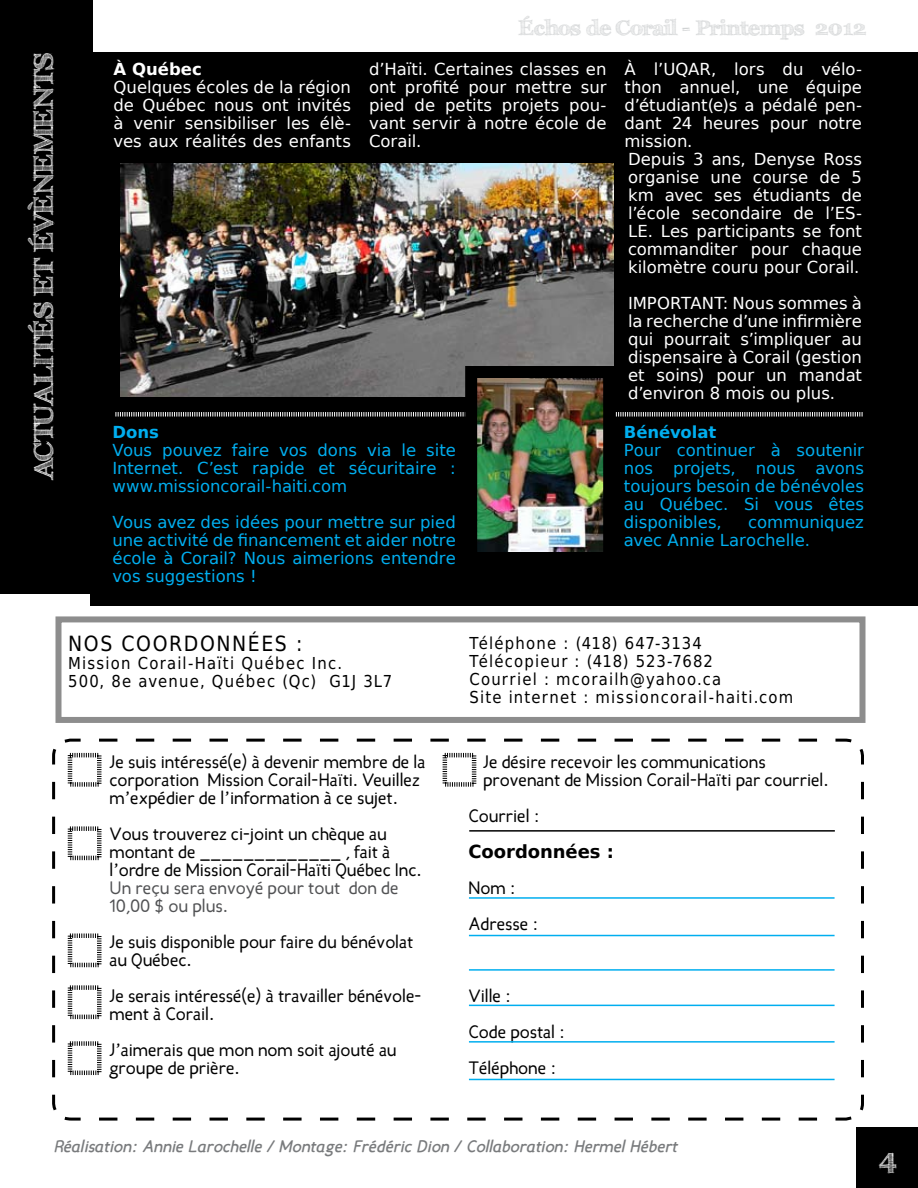
<style>
.page{position:relative;width:918px;height:1188px;background:#fff}
.page>*{position:absolute;margin:0;border:0;box-sizing:border-box;transform-origin:0 0}
.t1{font:700 27px "FFF Tusj";color:#fff}
.t2{font:700 21px "FFF Tusj";color:#d1d3d4}
.t3{font:21px "DejaVu Sans Condensed";letter-spacing:.075em;color:#000}
.t4{font:18px/18px "Candela";color:#000}
.t5{font:18px/18px "Candela";color:#515254}
.t6{font:700 18px "DejaVu Sans";letter-spacing:-.005em;color:#000}
.t7{font:16.5px/18px "DejaVu Sans";color:#fff;text-align:justify}
.t8{font:16.5px/18px "DejaVu Sans";color:#00aeef;text-align:justify}
.t9{font:16.5px/18px "DejaVu Sans Condensed";letter-spacing:.07em;color:#000}
.t10{font:italic 700 16.5px "Candela";color:#797b7d}
.t11{font:700 16.5px "DejaVu Sans";letter-spacing:-.005em;color:#00aeef}
.t12{font:700 16.5px "DejaVu Sans";letter-spacing:.005em;color:#fff}
</style>
<div class="page">
<div style="left:857px;top:1128px;width:61px;height:60px;background:#000"></div>
<div style="left:0;top:0;width:93px;height:594px;background:#000"></div>
<svg style="left:52px;top:738px;width:812px;height:383px"></svg>
<svg style="left:68px;top:753px;width:34px;height:34px"></svg>
<svg style="left:68px;top:826px;width:34px;height:34px"></svg>
<svg style="left:68px;top:933px;width:34px;height:34px"></svg>
<svg style="left:68px;top:985px;width:34px;height:34px"></svg>
<svg style="left:68px;top:1041px;width:34px;height:34px"></svg>
<svg style="left:443px;top:753px;width:33px;height:34px"></svg>
<hr style="left:469px;top:969px;width:366px;height:2px;background:#00aeef">
<hr style="left:469px;top:935px;width:366px;height:1px;background:#00aeef">
<hr style="left:469px;top:1041px;width:366px;height:2px;background:#00aeef">
<hr style="left:469px;top:897px;width:366px;height:2px;background:#00aeef">
<hr style="left:469px;top:1005px;width:366px;height:1px;background:#00aeef">
<hr style="left:469px;top:1079px;width:366px;height:1px;background:#00aeef">
<div style="left:90px;top:52px;width:828px;height:554px;background:#000"></div>
<hr style="left:469px;top:830px;width:366px;height:2px;background:#000">
<div style="left:56px;top:616px;width:810px;height:107px;border:6px solid #8d8d8d"></div>
<svg style="left:115px;top:412px;width:748px;height:5px"></svg>
<img style="left:120px;top:164px;width:494px;height:232px">
<img style="left:478px;top:379px;width:124px;height:172px">
<h1 class="t1" style="left:27px;top:479px;width:429px;rotate:-90deg">ACTUALITÉS ET ÉVÈNEMENTS</h1>
<p class="t12" style="left:114px;top:55px;width:90px">À Québec</p>
<p class="t7" style="left:114px;top:77px;width:239px">Quelques écoles de la région de Québec nous ont invités à venir sensibiliser les élè&shy;ves aux réalités des enfants</p>
<p class="t2" style="left:519px;top:16px;width:349px">Échos de Corail - Printemps 2012</p>
<p class="t7" style="left:369px;top:59px;width:239px">d’Haïti. Certaines classes en ont profité pour mettre sur pied de petits projets pou&shy;vant servir à notre école de Corail.</p>
<p class="t7" style="left:625px;top:59px;width:239px;text-align:left">À l’UQAR, lors du vélo&shy;thon annuel, une équipe d’étudiant(e)s a pédalé pen&shy;dant 24 heures pour notre mission.<br>Depuis 3 ans, Denyse Ross organise une course de 5 km avec ses étudiants de l’école secondaire de l’ES-<br>LE. Les participants se font commanditer pour chaque kilomètre couru pour Corail.</p>
<p class="t7" style="left:628px;top:293px;width:236px">IMPORTANT: Nous sommes à la recherche d’une infirmière qui pourrait s’impliquer au dispensaire à Corail (gestion et soins) pour un mandat d’environ 8 mois ou plus.</p>
<p class="t11" style="left:112px;top:419px;width:48px">Dons</p>
<p class="t8" style="left:112px;top:441px;width:345px">Vous pouvez faire vos dons via le site Internet. C’est rapide et sécuritaire : www.missioncorail-haiti.com</p>
<p class="t8" style="left:112px;top:513px;width:345px">Vous avez des idées pour mettre sur pied une activité de financement et aider notre école à Corail? Nous aimerions entendre vos suggestions !</p>
<p class="t11" style="left:624px;top:419px;width:94px">Bénévolat</p>
<p class="t8" style="left:624px;top:441px;width:242px">Pour continuer à soutenir nos projets, nous avons toujours besoin de bénévoles au Québec. Si vous êtes disponibles,</p>
<p class="t8" style="left:624px;top:513px;width:242px;text-indent:124px">communiquez avec Annie Larochelle.</p>
<p class="t3" style="left:68px;top:626px;width:236px">Nos coordonn ées :</p>
<p class="t9" style="left:68px;top:653px;width:326px">Mission Corail-Haïti Québec Inc.<br>500, 8e avenue, Québec (Qc) G1J 3L7</p>
<p class="t9" style="left:469px;top:634px;width:325px">Téléphone : (418) 647-3134<br>Télécopieur : (418) 523-7682<br>Courriel : mcorailh@yahoo.ca<br>Site internet : missioncorail-haiti.com</p>
<p class="t4" style="left:109px;top:753px;width:318px">Je suis intéressé(e) à devenir membre de la corporation Mission Corail-Haïti. Veuillez m’expédier de l’information à ce sujet.</p>
<p class="t4" style="left:109px;top:825px;width:314px">Vous trouverez ci-joint un chèque au montant de _____________ , fait à l’ordre de Mission Corail-Haïti Québec Inc.</p>
<p class="t5" style="left:109px;top:879px;width:291px">Un reçu sera envoyé pour tout don de<br>10,00 $ ou plus.</p>
<p class="t4" style="left:109px;top:933px;width:305px">Je suis disponible pour faire du bénévolat au Québec.</p>
<p class="t4" style="left:109px;top:987px;width:314px">Je serais intéressé(e) à travailler bénévole&shy;ment à Corail.</p>
<p class="t4" style="left:109px;top:1041px;width:289px">J’aimerais que mon nom soit ajouté au groupe de prière.</p>
<p class="t4" style="left:483px;top:753px;width:347px">Je désire recevoir les communications provenant de Mission Corail-Haïti par courriel.</p>
<p class="t4" style="left:468px;top:807px;width:73px">Courriel :</p>
<p class="t6" style="left:468px;top:837px;width:147px">Coordonnées :</p>
<p class="t4" style="left:468px;top:870px;width:72px;line-height:36px">Nom :<br>Adresse :</p>
<p class="t4" style="left:468px;top:978px;width:98px;line-height:36px">Ville :<br>Code postal :<br>Téléphone :</p>
<p class="t10" style="left:54px;top:1135px;width:625px">Réalisation: Annie Larochelle / Montage: Frédéric Dion / Collaboration: Hermel Hébert</p>
<h1 class="t1" style="left:879px;top:1142px;width:19px">4</h1>
</div>
